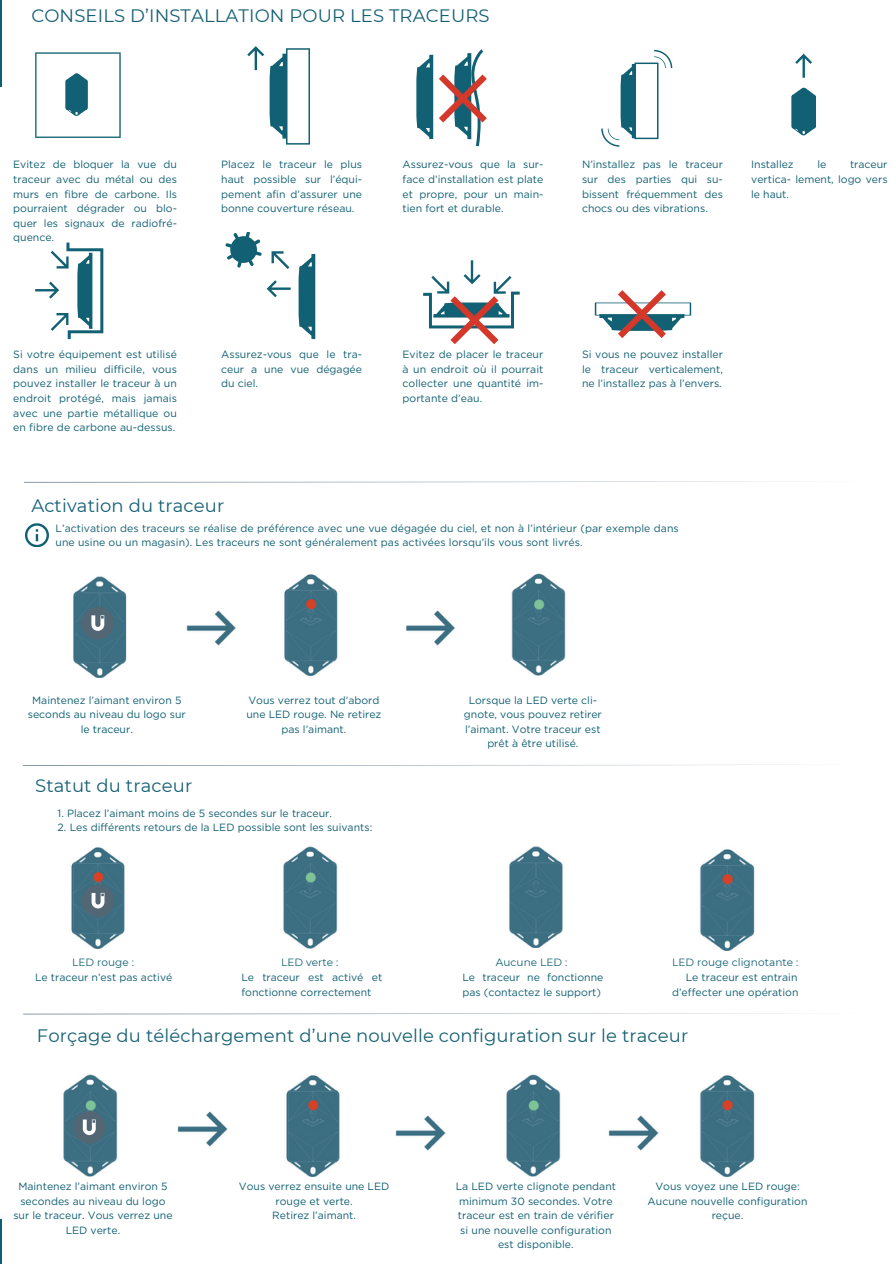
<style>
.page{position:relative;width:893px;height:1264px;background:#fff}
.page>*{position:absolute;margin:0;border:0;box-sizing:border-box;transform-origin:0 0}
.t1{font:18px "Montserrat";letter-spacing:.005em;color:#156073}
.t2{font:10.5px/14.7px "Gotham";color:#105f72;text-align:justify}
.t3{font:10.5px "Montserrat";letter-spacing:.005em;color:#105f72}
</style>
<div class="page">
<hr style="left:0;top:1218px;width:2px;height:45px;background:#0f5f72">
<hr style="left:0;top:0;width:1px;height:86px;background:#0f5f72">
<svg style="left:35px;top:52px;width:86px;height:86px"></svg>
<svg style="left:35px;top:242px;width:68px;height:97px"></svg>
<svg style="left:247px;top:46px;width:63px;height:99px"></svg>
<svg style="left:271px;top:251px;width:18px;height:18px"></svg>
<svg style="left:267px;top:280px;width:24px;height:17px"></svg>
<svg style="left:298px;top:254px;width:17px;height:85px"></svg>
<svg style="left:225px;top:232px;width:36px;height:35px"></svg>
<svg style="left:416px;top:55px;width:17px;height:84px"></svg>
<svg style="left:439px;top:49px;width:48px;height:97px"></svg>
<svg style="left:423px;top:260px;width:96px;height:84px"></svg>
<svg style="left:594px;top:290px;width:97px;height:48px"></svg>
<svg style="left:601px;top:50px;width:71px;height:97px"></svg>
<svg style="left:24px;top:481px;width:769px;height:1px"></svg>
<svg style="left:791px;top:88px;width:24px;height:47px"></svg>
<svg style="left:795px;top:54px;width:17px;height:24px"></svg>
<img style="left:73px;top:573px;width:493px;height:104px">
<svg style="left:23px;top:765px;width:676px;height:1px"></svg>
<svg style="left:23px;top:1013px;width:768px;height:1px"></svg>
<svg style="left:25px;top:523px;width:24px;height:24px"></svg>
<img style="left:71px;top:847px;width:54px;height:103px">
<img style="left:283px;top:846px;width:55px;height:103px">
<img style="left:509px;top:846px;width:54px;height:101px">
<img style="left:700px;top:849px;width:55px;height:102px">
<img style="left:286px;top:1075px;width:54px;height:103px">
<img style="left:63px;top:1074px;width:55px;height:103px">
<img style="left:700px;top:1075px;width:55px;height:102px">
<img style="left:506px;top:1074px;width:55px;height:103px">
<img style="left:177px;top:1111px;width:51px;height:36px">
<img style="left:395px;top:1115px;width:51px;height:36px">
<img style="left:608px;top:1115px;width:51px;height:36px">
<div style="left:73px;top:1111px;width:32px;height:32px;background:#526674;border-radius:50%"></div>
<svg style="left:83px;top:1119px;width:13px;height:16px"></svg>
<div style="left:82px;top:607px;width:32px;height:32px;background:#526674;border-radius:50%"></div>
<svg style="left:91px;top:615px;width:13px;height:16px"></svg>
<div style="left:82px;top:884px;width:32px;height:32px;background:#526674;border-radius:50%"></div>
<svg style="left:92px;top:892px;width:12px;height:16px"></svg>
<p class="t1" style="left:31px;top:4px;width:460px">CONSEILS D’INSTALLATION POUR LES TRACEURS</p>
<p class="t2" style="left:13px;top:157px;width:165px">Evitez de bloquer la vue du traceur avec du métal ou des murs en fibre de carbone. Ils pourraient dégrader ou blo&shy;quer les signaux de radiofré&shy;quence.</p>
<p class="t2" style="left:221px;top:157px;width:142px">Placez le traceur le plus haut possible sur l’équi&shy;pement afin d’assurer une bonne couverture réseau.</p>
<p class="t2" style="left:402px;top:157px;width:142px">Assurez-vous que la sur&shy;face d’installation est plate et propre, pour un main&shy;tien fort et durable.</p>
<p class="t2" style="left:582px;top:157px;width:142px">N’installez pas le traceur sur des parties qui su&shy;bissent fréquemment des chocs ou des vibrations.</p>
<p class="t2" style="left:751px;top:157px;width:44px">Installez</p>
<p class="t2" style="left:817px;top:157px;width:10px">le</p>
<p class="t2" style="left:751px;top:157px;width:138px;text-indent:99px">traceur vertica- lement, logo vers le haut.</p>
<p class="t2" style="left:13px;top:347px;width:165px">Si votre équipement est utilisé dans un milieu difficile, vous pouvez installer le traceur à un endroit protégé, mais jamais avec une partie métallique ou en fibre de carbone au-dessus.</p>
<p class="t2" style="left:221px;top:347px;width:142px">Assurez-vous que le tra&shy;ceur a une vue dégagée du ciel.</p>
<p class="t1" style="left:31px;top:494px;width:194px">Activation du traceur</p>
<p class="t2" style="left:402px;top:347px;width:142px">Evitez de placer le traceur à un endroit où il pourrait collecter une quantité im&shy;portante d’eau.</p>
<p class="t2" style="left:582px;top:347px;width:142px">Si vous ne pouvez installer le traceur verticalement, ne l’installez pas à l’envers.</p>
<p class="t2" style="left:56px;top:520px;width:624px">L’activation des traceurs se réalise de préférence avec une vue dégagée du ciel, et non à l’intérieur (par exemple dans une usine ou un magasin). Les traceurs ne sont généralement pas activées lorsqu’ils vous sont livrés.</p>
<p class="t2" style="left:28px;top:692px;width:159px;text-align:center">Maintenez l’aimant environ 5 seconds au niveau du logo sur le traceur.</p>
<p class="t1" style="left:35px;top:774px;width:158px">Statut du traceur</p>
<p class="t2" style="left:246px;top:692px;width:136px;text-align:center">Vous verrez tout d’abord une LED rouge. Ne retirez pas l’aimant.</p>
<p class="t2" style="left:58px;top:805px;width:276px">1. Placez l’aimant moins de 5 secondes sur le traceur.</p>
<p class="t2" style="left:58px;top:820px;width:316px">2. Les différents retours de la LED possible sont les suivants:</p>
<h2 class="t2" style="left:464px;top:692px;width:139px;text-align:center">Lorsque la LED verte cli&shy;gnote, vous pouvez retirer l’aimant. Votre traceur est prêt à être utilisé.</h2>
<p class="t3" style="left:72px;top:956px;width:63px">LED rouge :</p>
<p class="t3" style="left:281px;top:956px;width:59px">LED verte :</p>
<p class="t3" style="left:495px;top:956px;width:73px">Aucune LED :</p>
<p class="t3" style="left:672px;top:956px;width:127px">LED rouge clignotante :</p>
<p class="t2" style="left:35px;top:970px;width:139px">Le traceur n’est pas activé</p>
<p class="t2" style="left:241px;top:970px;width:142px">Le traceur est activé et fonctionne correctement</p>
<p class="t2" style="left:462px;top:970px;width:142px">Le traceur ne fonctionne pas (contactez le support)</p>
<p class="t2" style="left:672px;top:970px;width:128px;text-align:right">Le traceur est entrain d’effecter une opération</p>
<p class="t1" style="left:37px;top:1024px;width:652px">Forçage du téléchargement d’une nouvelle configuration sur le traceur</p>
<h2 class="t2" style="left:13px;top:1178px;width:161px;text-align:center">Maintenez l’aimant environ 5 secondes au niveau du logo sur le traceur. Vous verrez une<br>LED verte.</h2>
<p class="t2" style="left:239px;top:1178px;width:152px;text-align:center">Vous verrez ensuite une LED rouge et verte.</p>
<p class="t2" style="left:272px;top:1207px;width:85px">Retirez l’aimant.</p>
<p class="t2" style="left:455px;top:1178px;width:162px;text-align:center">La LED verte clignote pendant minimum 30 secondes. Votre traceur est en train de vérifier si une nouvelle configuration est disponible.</p>
<p class="t2" style="left:647px;top:1178px;width:161px;text-align:center">Vous voyez une LED rouge:<br>Aucune nouvelle configuration reçue.</p>
</div>
